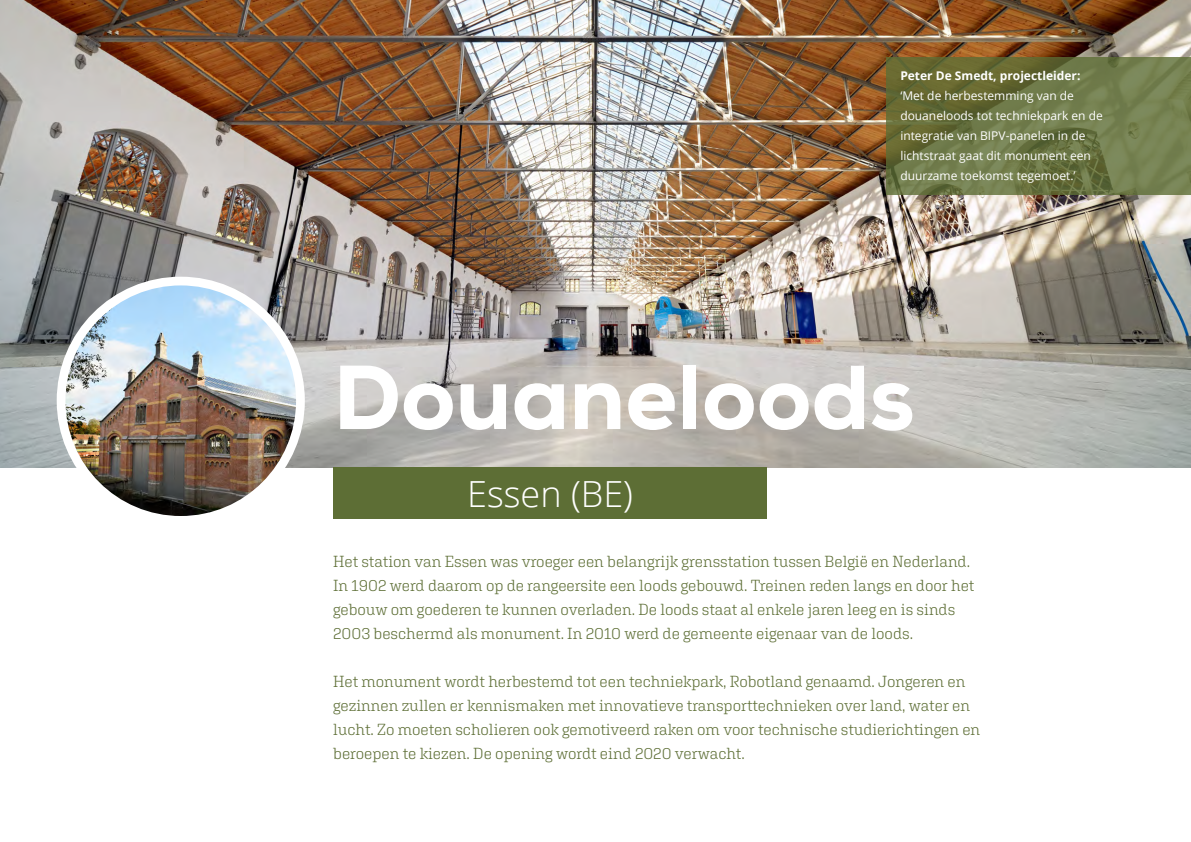
<style>
.page{position:relative;width:1191px;height:842px;background:#fff}
.page>*{position:absolute;margin:0;border:0;box-sizing:border-box;transform-origin:0 0}
.t1{font:800 90.6px "Nexa";color:#fff}
.t2{font:300 36px "Open Sans";color:#fff}
.t3{font:300 16px/24px "Aglet Slab";color:#5d6e35}
.t4{font:12px/20px "Open Sans";color:#fff}
.t5{font:700 12px "Open Sans";color:#fff}
</style>
<div class="page">
<img style="left:0;top:0;width:1191px;height:468px">
<svg style="left:886px;top:57px;width:305px;height:138px;background:#6d7645"></svg>
<div style="left:333px;top:468px;width:434px;height:51px;background:#5d6e35"></div>
<img style="left:61px;top:281px;width:239px;height:234px">
<div style="left:57px;top:277px;width:248px;height:248px;border:9px solid #fff;border-radius:50%"></div>
<p class="t5" style="left:900px;top:67px;width:182px">Peter De Smedt, projectleider:</p>
<p class="t4" style="left:900px;top:85px;width:204px">‘Met de herbestemming van de douaneloods tot techniekpark en de integratie van BIPV-panelen in de lichtstraat gaat dit monument een duurzame toekomst tegemoet.’</p>
<h1 class="t1" style="left:333px;top:340px;width:583px">Douaneloods</h1>
<h2 class="t2" style="left:467px;top:469px;width:167px">Essen (BE)</h2>
<p class="t3" style="left:333px;top:549px;width:642px">Het station van Essen was vroeger een belangrijk grensstation tussen België en Nederland.<br>In 1902 werd daarom op de rangeersite een loods gebouwd. Treinen reden langs en door het gebouw om goederen te kunnen overladen. De loods staat al enkele jaren leeg en is sinds 2003 beschermd als monument. In 2010 werd de gemeente eigenaar van de loods.</p>
<p class="t3" style="left:333px;top:669px;width:648px">Het monument wordt herbestemd tot een techniekpark, Robotland genaamd. Jongeren en gezinnen zullen er kennismaken met innovatieve transporttechnieken over land, water en lucht. Zo moeten scholieren ook gemotiveerd raken om voor technische studierichtingen en beroepen te kiezen. De opening wordt eind 2020 verwacht.</p>
</div>
